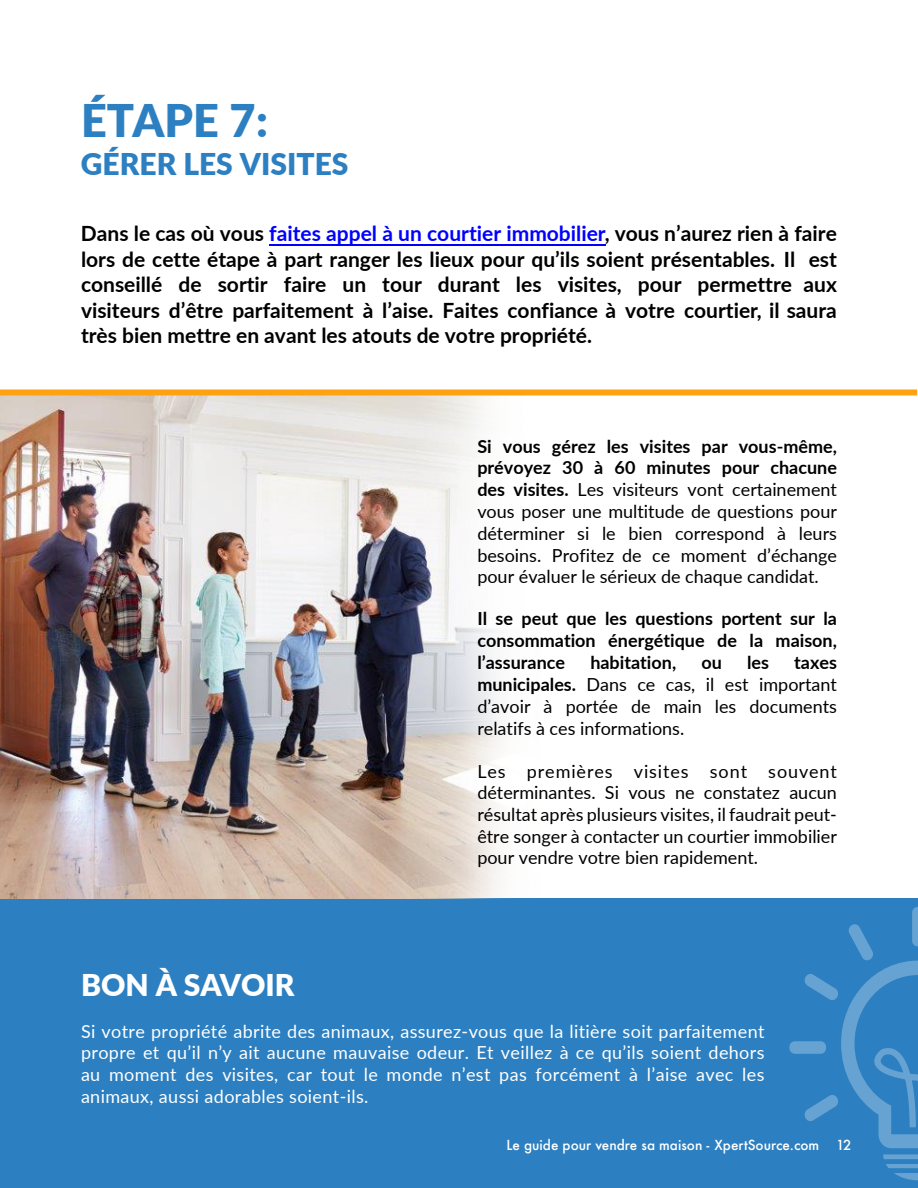
<style>
.page{position:relative;width:918px;height:1188px;background:#fff}
.page>*{position:absolute;margin:0;border:0;box-sizing:border-box;transform-origin:0 0}
.t1{font:900 45px "Lato";color:#2c7fc1}
.t2{font:900 30px "Lato";color:#2c7fc1}
.t3{font:900 30px "Lato";color:#fff}
.t4{font:700 21px/25.5px "Lato";color:#000;text-align:justify}
.t5{font:18px/21.8px "Lato";color:#000;text-align:justify}
.t6{font:18px/21.6px "Lato";letter-spacing:.02em;color:#fff;text-align:justify}
.t7{font:700 18px/21.9px "Lato";color:#000;text-align:justify}
.t8{font:500 13.5px "Futura";color:#fff}
.s1{color:#00f}
.s2{font-weight:700}
</style>
<div class="page">
<div style="left:0;top:899px;width:918px;height:289px;background:#2c7fc1"></div>
<svg style="left:883px;top:1154px;width:35px;height:26px"></svg>
<div style="left:789px;top:1041px;width:37px;height:13px;background:#66a2d2;border-radius:6px"></div>
<svg style="left:804px;top:907px;width:114px;height:241px"></svg>
<img style="left:0;top:395px;width:651px;height:504px">
<div style="left:0;top:389px;width:917px;height:6px;background:#fea211"></div>
<hr style="left:269px;top:244px;width:337px;height:1px;background:#00f">
<h1 class="t1" style="left:81px;top:87px;width:189px">ÉTAPE 7 :</h1>
<h2 class="t2" style="left:81px;top:141px;width:269px">GÉRER LES VISITES</h2>
<p class="t4" style="left:81px;top:220px;width:757px">Dans le cas où vous <span class="s1">faites appel à un courtier immobilier</span>, vous n’aurez rien à faire lors de cette étape à part ranger les lieux pour qu’ils soient présentables. Il est conseillé de sortir faire un tour durant les visites, pour permettre aux visiteurs d’être parfaitement à l’aise. Faites confiance à votre courtier, il saura très bien mettre en avant les atouts de votre propriété.</p>
<p class="t5" style="left:477px;top:434px;width:361px"><span class="s2">Si vous gérez les visites par vous-même, prévoyez 30 à 60 minutes pour chacune des visites.</span> Les visiteurs vont certainement vous poser une multitude de questions pour déterminer si le bien correspond à leurs besoins. Profitez de ce moment d’échange pour évaluer le sérieux de chaque candidat.</p>
<p class="t7" style="left:477px;top:607px;width:361px">Il se peut que les questions portent sur la consommation énergétique de la maison, l’assurance</p>
<p class="t7" style="left:590px;top:651px;width:87px">habitation,</p>
<p class="t7" style="left:701px;top:651px;width:22px">ou</p>
<p class="t7" style="left:747px;top:651px;width:23px">les</p>
<p class="t5" style="left:477px;top:651px;width:361px;text-indent:317px"><span class="s2">taxes municipales.</span> Dans ce cas, il est important d’avoir à portée de main les documents relatifs à ces informations.</p>
<p class="t5" style="left:477px;top:760px;width:361px">Les premières visites sont souvent déterminantes. Si vous ne constatez aucun résultat après plusieurs visites, il faudrait peut&shy;être songer à contacter un courtier immobilier pour vendre votre bien rapidement.</p>
<h2 class="t3" style="left:81px;top:962px;width:215px">BON À SAVOIR</h2>
<p class="t6" style="left:81px;top:1020px;width:685px">Si votre propriété abrite des animaux, assurez-vous que la litière soit parfaitement propre et qu’il n’y ait aucune mauvaise odeur. Et veillez à ce qu’ils soient dehors au moment des visites, car tout le monde n’est pas forcément à l’aise avec les animaux, aussi adorables soient-ils.</p>
<p class="t8" style="left:507px;top:1136px;width:347px">Le guide pour vendre sa maison - XpertSource.com 12</p>
</div>
